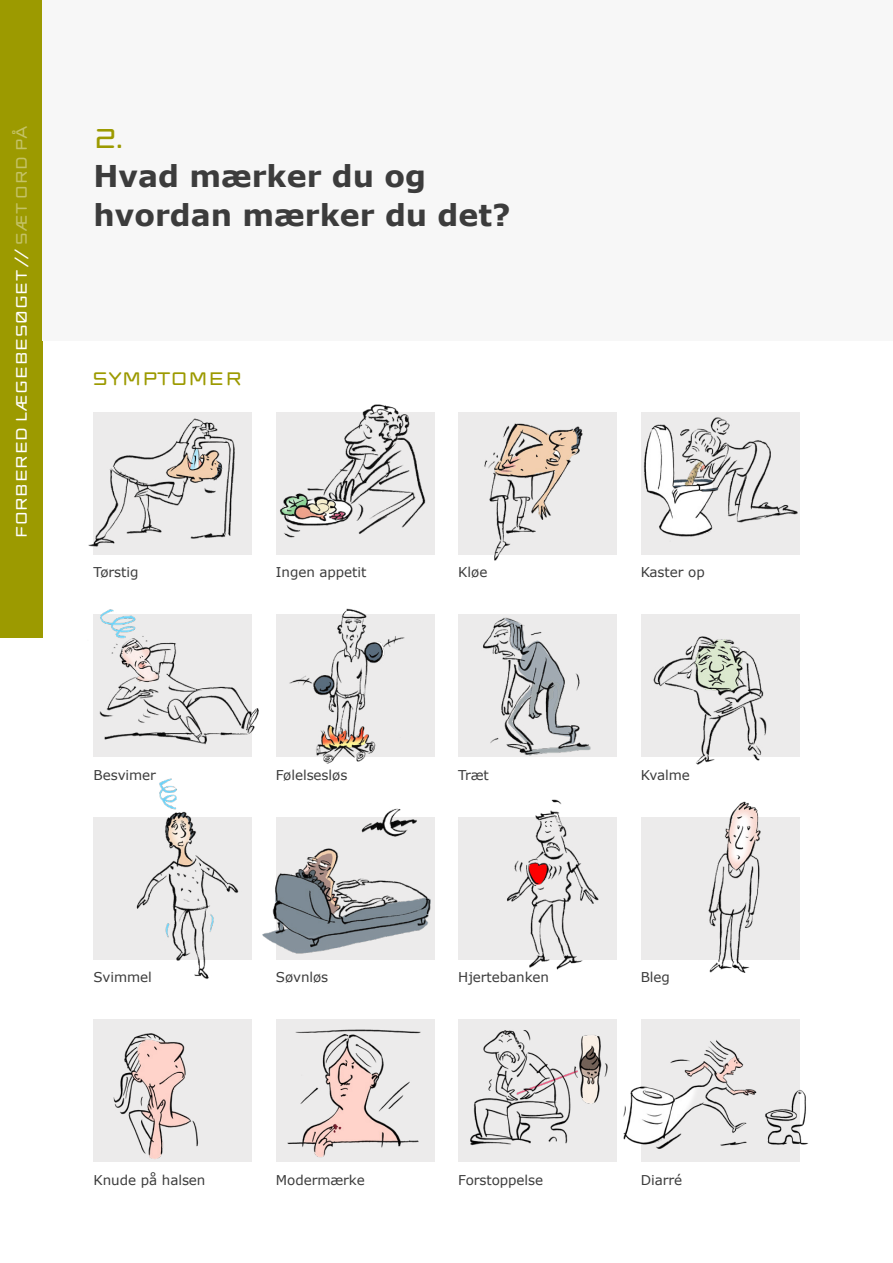
<style>
.page{position:relative;width:893px;height:1263px;background:#fff}
.page>*{position:absolute;margin:0;border:0;box-sizing:border-box;transform-origin:0 0}
.t1{font:700 30px/39px "Verdana";color:#3c3c3c}
.t2{font:27px "REGIONSJAELLANDLUKKET";color:#9c9a00}
.t3{font:18px "REGIONSJAELLANDLUKKET";letter-spacing:-.06em;color:#9c9a00}
.t4{font:15px "REGIONSJAELLANDLUKKET";letter-spacing:-.08em;color:#fff}
.t5{font:13.5px "Verdana";letter-spacing:-.005em;color:#3c3c3c}
.s1{color:#c4c266}
</style>
<div class="page">
<div style="left:0;top:0;width:43px;height:638px;background:#9c9a00"></div>
<div style="left:43px;top:0;width:850px;height:340px;background:#f7f7f7"></div>
<div style="left:641px;top:615px;width:158px;height:142px;background:#ecebeb"></div>
<div style="left:94px;top:817px;width:158px;height:142px;background:#ecebeb"></div>
<div style="left:94px;top:1020px;width:158px;height:142px;background:#ecebeb"></div>
<div style="left:276px;top:1020px;width:159px;height:142px;background:#ecebeb"></div>
<div style="left:641px;top:1020px;width:158px;height:142px;background:#ecebeb"></div>
<div style="left:458px;top:1020px;width:159px;height:142px;background:#ecebeb"></div>
<img style="left:648px;top:614px;width:137px;height:151px">
<img style="left:262px;top:808px;width:173px;height:152px">
<img style="left:101px;top:778px;width:151px;height:201px">
<img style="left:458px;top:799px;width:159px;height:171px">
<img style="left:458px;top:614px;width:159px;height:143px">
<img style="left:641px;top:801px;width:159px;height:219px">
<img style="left:88px;top:412px;width:164px;height:143px">
<img style="left:276px;top:404px;width:159px;height:151px">
<img style="left:458px;top:412px;width:159px;height:149px">
<img style="left:276px;top:608px;width:159px;height:156px">
<img style="left:641px;top:412px;width:159px;height:143px">
<img style="left:93px;top:609px;width:166px;height:148px">
<img style="left:93px;top:1026px;width:105px;height:136px">
<img style="left:287px;top:1029px;width:134px;height:128px">
<img style="left:470px;top:1030px;width:138px;height:116px">
<img style="left:623px;top:1038px;width:186px;height:123px">
<p class="t4" style="left:12px;top:539px;width:415px;rotate:-90deg">FORBERED LÆGEBESØGET // <span class="s1">SÆT ORD PÅ</span></p>
<h2 class="t2" style="left:94px;top:122px;width:31px">2.</h2>
<h1 class="t1" style="left:94px;top:157px;width:419px">Hvad mærker du og hvordan mærker du det?</h1>
<h3 class="t3" style="left:92px;top:368px;width:153px">SYMPTOMER</h3>
<p class="t5" style="left:94px;top:564px;width:46px">Tørstig</p>
<p class="t5" style="left:276px;top:564px;width:92px">Ingen appetit</p>
<p class="t5" style="left:458px;top:564px;width:31px">Kløe</p>
<p class="t5" style="left:641px;top:564px;width:66px">Kaster op</p>
<p class="t5" style="left:94px;top:766px;width:64px">Besvimer</p>
<p class="t5" style="left:276px;top:766px;width:73px">Følelsesløs</p>
<p class="t5" style="left:458px;top:766px;width:32px">Træt</p>
<p class="t5" style="left:641px;top:766px;width:51px">Kvalme</p>
<p class="t5" style="left:94px;top:969px;width:60px">Svimmel</p>
<p class="t5" style="left:276px;top:969px;width:54px">Søvnløs</p>
<p class="t5" style="left:458px;top:969px;width:92px">Hjertebanken</p>
<p class="t5" style="left:641px;top:969px;width:31px">Bleg</p>
<p class="t5" style="left:94px;top:1171px;width:113px">Knude på halsen</p>
<p class="t5" style="left:276px;top:1171px;width:90px">Modermærke</p>
<p class="t5" style="left:458px;top:1171px;width:86px">Forstoppelse</p>
<p class="t5" style="left:641px;top:1171px;width:43px">Diarré</p>
</div>
